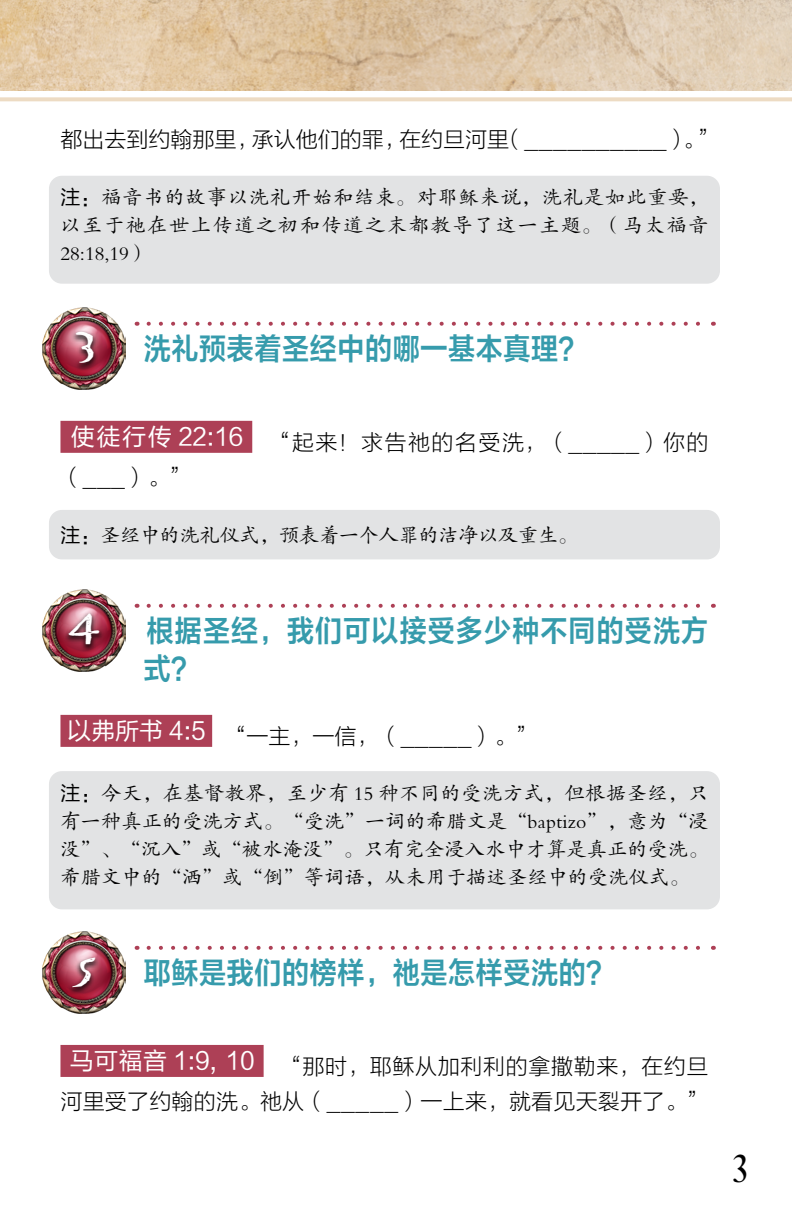
<style>
.page{position:relative;width:792px;height:1224px;background:#fff}
.page>*{position:absolute;margin:0;border:0;box-sizing:border-box;transform-origin:0 0}
.t1{font:700 50px "Carta Marina";color:#fff}
.t2{font:40px "Desire Pro";color:#000}
.t3{font:30px "FZLTZCHK GBK1 0";letter-spacing:.025em;color:#369bac;scale:.9 1}
.t4{font:30px/38px "FZLTZCHK GBK1 0";letter-spacing:.045em;color:#369bac;scale:.9 1}
.t5{font:22px/35px "FZLTKHK GBK1 0";letter-spacing:.01em;color:#000;text-align:center}
.t6{font:22px/35px "FZLTKHK GBK1 0";letter-spacing:.07em;color:#000}
.t7{font:20px/28px "FZKTK GBK1 0";letter-spacing:.015em;color:#000;text-align:justify}
.t8{font:20px "FZKTK GBK1 0";letter-spacing:-.005em;color:#000}
.s1{font-family:"FZLTHK GBK1 0"}
</style>
<div class="page">
<img style="left:0;top:0;width:792px;height:91px">
<svg style="left:0;top:97px;width:792px;height:4px;background:#eedec8"></svg>
<div style="left:60px;top:421px;width:192px;height:32px;background:#ad4056"></div>
<div style="left:60px;top:715px;width:152px;height:32px;background:#ad4056"></div>
<div style="left:60px;top:1045px;width:204px;height:32px;background:#ad4056"></div>
<img style="left:42px;top:307px;width:84px;height:83px">
<div style="left:70px;top:330px;width:28px;height:41px;background:#000;opacity:.75"></div>
<img style="left:42px;top:589px;width:84px;height:83px">
<div style="left:62px;top:611px;width:42px;height:41px;background:#000;opacity:.75"></div>
<img style="left:42px;top:931px;width:84px;height:83px">
<div style="left:66px;top:956px;width:34px;height:39px;background:#000;opacity:.75"></div>
<svg style="left:149px;top:322px;width:551px;height:4px"></svg>
<svg style="left:149px;top:604px;width:551px;height:4px"></svg>
<svg style="left:149px;top:946px;width:551px;height:4px"></svg>
<div style="left:49px;top:176px;width:671px;height:108px;background:#e2e3e4;border-radius:13px"></div>
<div style="left:49px;top:510px;width:671px;height:49px;background:#e2e3e4;border-radius:13px"></div>
<div style="left:49px;top:771px;width:671px;height:138px;background:#e2e3e4;border-radius:13px"></div>
<p class="t5" style="left:60px;top:123px;width:660px">都出去到约翰那里，承认他们的罪，在约旦河里（__________）。”</p>
<p class="t7" style="left:60px;top:184px;width:650px"><span class="s1">注：</span>福音书的故事以洗礼开始和结束。对耶稣来说，洗礼是如此重要，以至于祂在世上传道之初和传道之末都教导了这一主题。（马太福音28:18,19）</p>
<h1 class="t1" style="left:76px;top:315px;width:22px">3</h1>
<h3 class="t3" style="left:144px;top:332px;width:493px">洗礼预表着圣经中的哪一基本真理？</h3>
<p class="t6" style="left:60px;top:426px;width:650px;text-indent:11px"><sup>使徒行传</sup> <sup>22:16</sup> “起来！求告祂的名受洗，（_____）你的（___）。”</p>
<p class="t8" style="left:60px;top:525px;width:519px"><span class="s1">注：</span>圣经中的洗礼仪式，预表着一个人罪的洁净以及重生。</p>
<h1 class="t1" style="left:69px;top:599px;width:32px">4</h1>
<h3 class="t4" style="left:144px;top:613px;width:629px">根据圣经，我们可以接受多少种不同的受洗方式？</h3>
<p class="t5" style="left:67px;top:720px;width:472px"><sup>以弗所书</sup> <sup>4:5</sup> “一主，一信，（_____）。”</p>
<p class="t7" style="left:60px;top:780px;width:650px"><span class="s1">注：</span>今天，在基督教界，至少有 15 种不同的受洗方式，但根据圣经，只有一种真正的受洗方式。“受洗”一词的希腊文是“baptizo”，意为“浸没”、“沉入”或“被水淹没”。只有完全浸入水中才算是真正的受洗。希腊文中的“洒”或“倒”等词语，从未用于描述圣经中的受洗仪式。</p>
<h1 class="t1" style="left:72px;top:941px;width:25px">5</h1>
<h3 class="t3" style="left:144px;top:957px;width:523px">耶稣是我们的榜样，祂是怎样受洗的？</h3>
<p class="t5" style="left:60px;top:1050px;width:650px"><sup>马可福音</sup> <sup>1:9,</sup> <sup>10</sup> “那时，耶稣从加利利的拿撒勒来，在约旦河里受了约翰的洗。祂从（_____）一上来，就看见天裂开了。”</p>
<h2 class="t2" style="left:733px;top:1145px;width:15px">3</h2>
</div>
